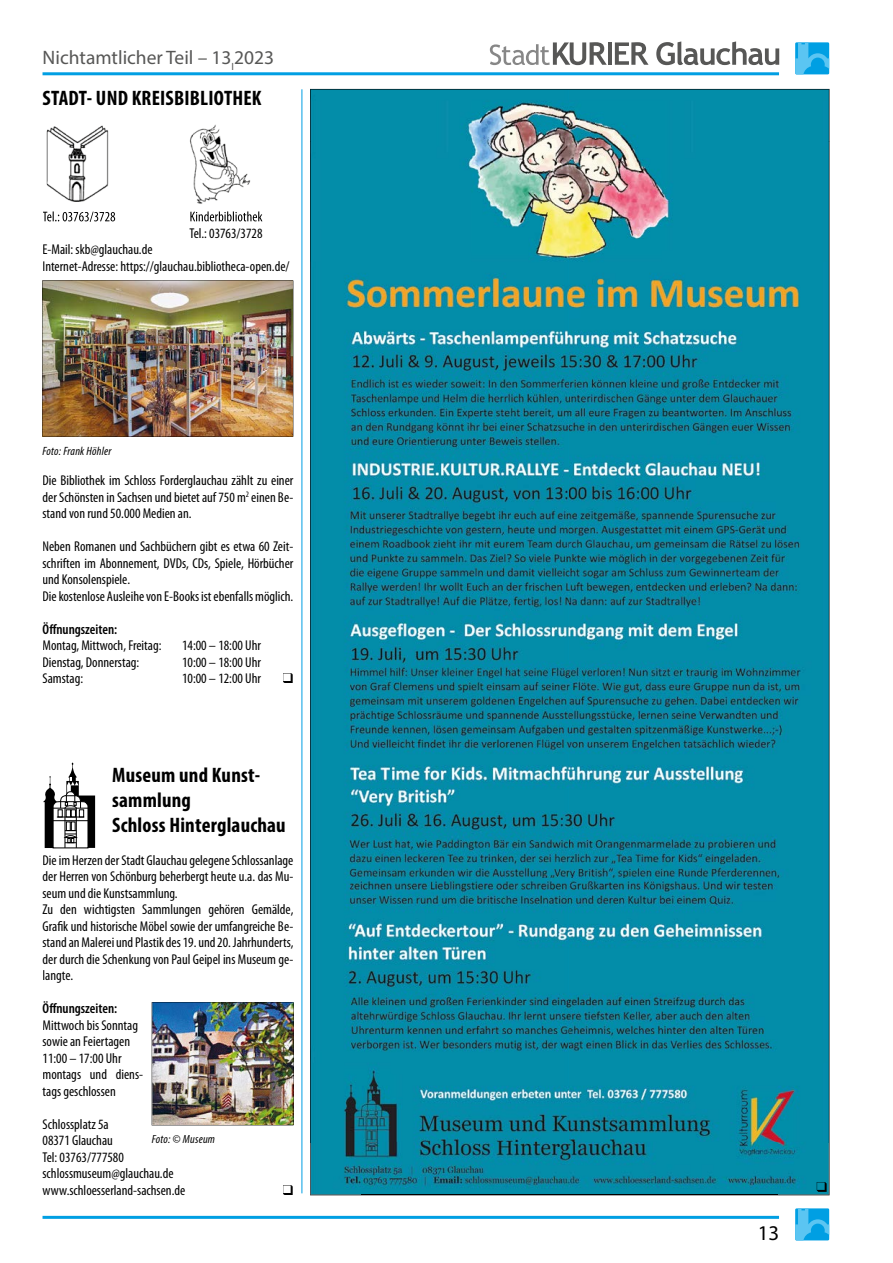
<style>
.page{position:relative;width:893px;height:1263px;background:#fff}
.page>*{position:absolute;margin:0;border:0;box-sizing:border-box;transform-origin:0 0}
.t1{font:700 condensed 21px/25.2px "Myriad Pro";letter-spacing:.01em;color:#000}
.t2{font:21px "Myriad Pro";color:#000}
.t3{font:19.5px "Myriad Pro";color:#575756}
.t4{font:condensed 14.25px/16.5px "Myriad Pro";color:#000}
.t5{font:600 condensed 14.25px "Myriad Pro";color:#000}
.t6{font:italic condensed 12px "Myriad Pro";letter-spacing:.02em;color:#000}
</style>
<div class="page">
<hr style="left:43px;top:72px;width:736px;height:3px;background:#009fe3">
<svg style="left:795px;top:42px;width:34px;height:32px"></svg>
<svg style="left:490px;top:42px;width:117px;height:23px"></svg>
<svg style="left:608px;top:42px;width:3px;height:23px"></svg>
<svg style="left:615px;top:42px;width:34px;height:23px"></svg>
<svg style="left:656px;top:41px;width:123px;height:24px"></svg>
<hr style="left:43px;top:1216px;width:736px;height:3px;background:#009fe3">
<svg style="left:795px;top:1208px;width:34px;height:32px"></svg>
<svg style="left:43px;top:211px;width:219px;height:11px"></svg>
<img style="left:46px;top:125px;width:63px;height:77px">
<img style="left:190px;top:124px;width:61px;height:80px">
<img style="left:43px;top:280px;width:250px;height:157px">
<svg style="left:43px;top:763px;width:52px;height:85px"></svg>
<img style="left:152px;top:1002px;width:141px;height:123px">
<hr style="left:302px;top:89px;width:1px;height:1104px;background:#009fe3">
<img style="left:362px;top:89px;width:468px;height:1106px">
<img style="left:310px;top:89px;width:519px;height:53px">
<img style="left:310px;top:141px;width:52px;height:1054px">
<div style="left:777px;top:141px;width:52px;height:1054px;background:#038da9"></div>
<img style="left:362px;top:1194px;width:416px;height:1px">
<svg style="left:817px;top:1182px;width:10px;height:10px"></svg>
<h2 class="t3" style="left:43px;top:46px;width:233px">Nichtamtlicher Teil – 13<sub>I</sub>2023</h2>
<h1 class="t1" style="left:43px;top:85px;width:221px">STADT- UND KREISBIBLIOTHEK</h1>
<p class="t4" style="left:190px;top:225px;width:75px">Tel.: 03763/3728</p>
<p class="t4" style="left:43px;top:242px;width:249px">E-Mail: skb@glauchau.de<br>Internet-Adresse: https://glauchau.bibliotheca-open.de/</p>
<p class="t6" style="left:42px;top:443px;width:71px">Foto: Frank Höhler</p>
<p class="t4" style="left:43px;top:473px;width:252px;text-align:justify">Die Bibliothek im Schloss Forderglauchau zählt zu einer der Schönsten in Sachsen und bietet auf 750 m<sup>2</sup> einen Be&shy;stand von rund 50.000 Medien an.</p>
<p class="t4" style="left:43px;top:539px;width:252px">Neben Romanen und Sachbüchern gibt es etwa 60 Zeit&shy;schriften im Abonnement, DVDs, CDs, Spiele, Hörbücher und Konsolenspiele.<br>Die kostenlose Ausleihe von E-Books ist ebenfalls möglich.</p>
<p class="t5" style="left:43px;top:621px;width:76px">Öffnungszeiten:</p>
<p class="t4" style="left:43px;top:638px;width:121px">Montag, Mittwoch, Freitag:</p>
<p class="t4" style="left:182px;top:638px;width:81px">14:00 – 18:00 Uhr</p>
<p class="t4" style="left:43px;top:654px;width:98px">Dienstag, Donnerstag:</p>
<p class="t4" style="left:182px;top:654px;width:81px">10:00 – 18:00 Uhr</p>
<p class="t4" style="left:43px;top:671px;width:42px">Samstag:</p>
<p class="t4" style="left:182px;top:671px;width:81px">10:00 – 12:00 Uhr</p>
<h1 class="t1" style="left:112px;top:761px;width:175px">Museum und Kunst&shy;sammlung<br>Schloss Hinterglauchau</h1>
<p class="t4" style="left:43px;top:852px;width:252px">Die im Herzen der Stadt Glauchau gelegene Schlossanlage der Herren von Schönburg beherbergt heute u.a. das Mu&shy;seum und die Kunstsammlung.<br>Zu den wichtigsten Sammlungen gehören Gemälde, Grafik und historische Möbel sowie der umfangreiche Be&shy;stand an Malerei und Plastik des 19. und 20. Jahrhunderts, der durch die Schenkung von Paul Geipel ins Museum ge&shy;langte.</p>
<p class="t5" style="left:43px;top:1001px;width:76px">Öffnungszeiten:</p>
<p class="t4" style="left:43px;top:1017px;width:102px">Mittwoch bis Sonntag sowie an Feiertagen<br>11:00 – 17:00 Uhr montags und diens&shy;tags geschlossen</p>
<p class="t4" style="left:43px;top:1116px;width:144px">Schlossplatz 5a<br>08371 Glauchau<br>Tel: 03763/777580 schlossmuseum@glauchau.de www.schloesserland-sachsen.de</p>
<p class="t6" style="left:152px;top:1132px;width:65px">Foto: © Museum</p>
<h1 class="t2" style="left:758px;top:1220px;width:23px">13</h1>
</div>
